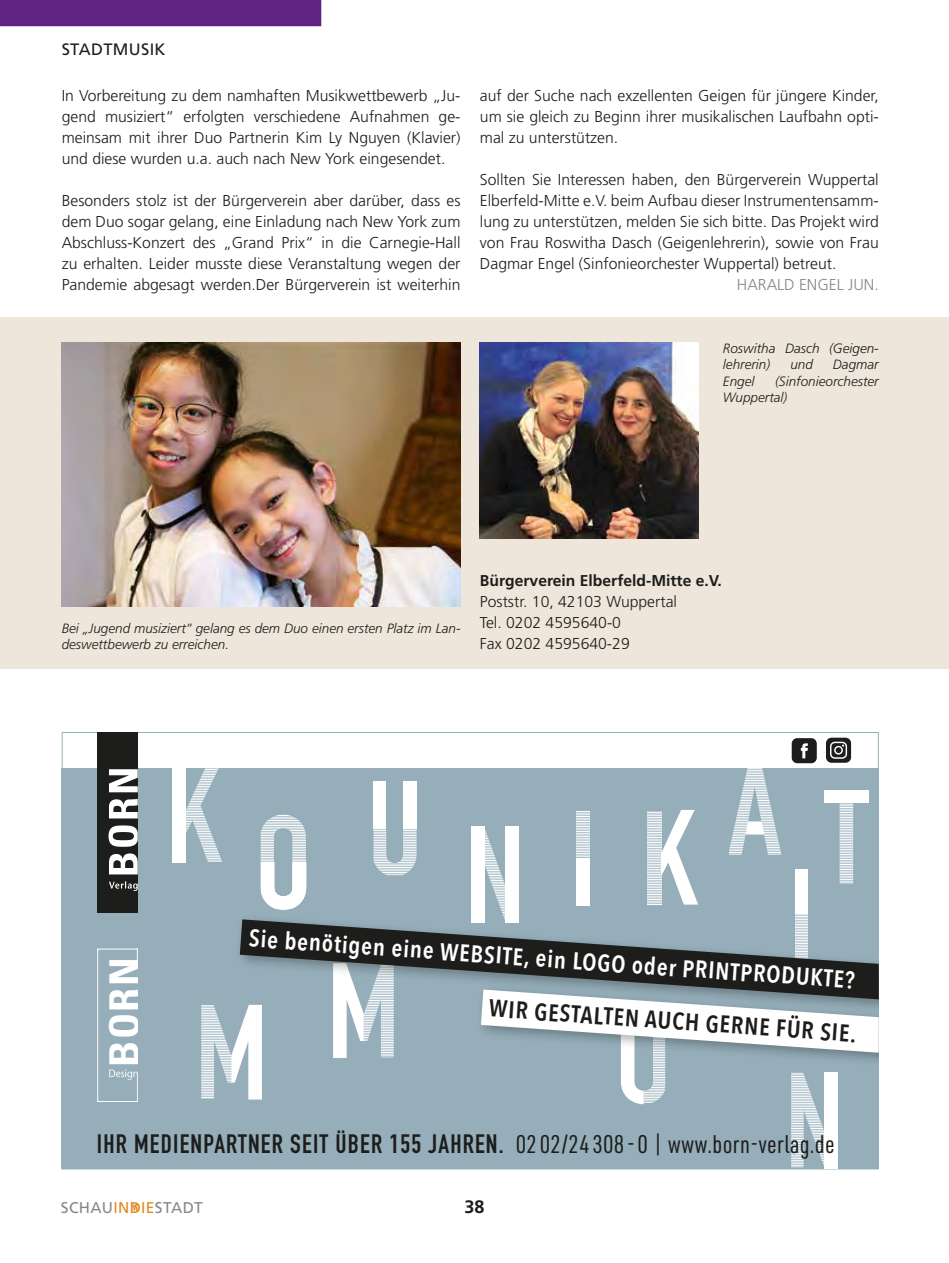
<style>
.page{position:relative;width:949px;height:1263px;background:#fff}
.page>*{position:absolute;margin:0;border:0;box-sizing:border-box;transform-origin:0 0}
.t1{font:700 condensed 40.2px "Univers";color:#fff;scale:1.07 1}
.t2{font:700 26.25px "DIN Condensed";letter-spacing:.045em;color:#1d1d1b}
.t3{font:600 24.15px "Avenir Next Condensed";color:#fff}
.t4{font:600 24.15px "Avenir Next Condensed";color:#1d1d1b}
.t5{font:700 18px "Frutiger LT";color:#1d1d1b}
.t6{font:16.5px "Frutiger LT";letter-spacing:.02em;color:#1d1d1b}
.t7{font:300 15.75px/21px "Frutiger LT";color:#1d1d1b;text-align:justify}
.t8{font:300 15.75px "Frutiger LT";color:#878787}
.t9{font:700 15.6px "Frutiger LT";color:#1d1d1b}
.t10{font:15.6px "Frutiger LT";letter-spacing:.02em;color:#878787}
.t11{font:italic 300 13.5px/16.5px "Frutiger LT";color:#1d1d1b}
.s1{font-family:"URWDIN Cond";font-weight:400;font-size:25.05px}
.s2{color:#df8b1f}
</style>
<div class="page">
<svg style="left:132px;top:1204px;width:6px;height:7px"></svg>
<div style="left:0;top:318px;width:948px;height:351px;background:#eee6db"></div>
<div style="left:0;top:0;width:321px;height:26px;background:#602483"></div>
<div style="left:62px;top:769px;width:816px;height:400px;background:#95aeba"></div>
<svg style="left:201px;top:1005px;width:61px;height:94px"></svg>
<div style="left:794px;top:869px;width:13px;height:45px;background:#fff"></div>
<svg style="left:137px;top:950px;width:1px;height:12px"></svg>
<hr style="left:97px;top:949px;width:41px;height:1px;background:#fff">
<hr style="left:97px;top:1101px;width:41px;height:1px;background:#fff">
<hr style="left:97px;top:949px;width:1px;height:153px;background:#fff">
<svg style="left:109px;top:1069px;width:29px;height:32px"></svg>
<svg style="left:647px;top:810px;width:51px;height:95px"></svg>
<svg style="left:333px;top:1017px;width:60px;height:41px"></svg>
<svg style="left:373px;top:829px;width:43px;height:46px"></svg>
<div style="left:403px;top:781px;width:13px;height:48px;background:#fff"></div>
<div style="left:373px;top:781px;width:13px;height:48px;background:#fff"></div>
<div style="left:824px;top:1072px;width:14px;height:97px;background:#fff"></div>
<svg style="left:484px;top:826px;width:21px;height:87px"></svg>
<div style="left:505px;top:826px;width:14px;height:96px;background:#fff"></div>
<div style="left:471px;top:826px;width:13px;height:96px;background:#fff"></div>
<svg style="left:728px;top:768px;width:53px;height:86px"></svg>
<svg style="left:185px;top:768px;width:37px;height:94px"></svg>
<div style="left:172px;top:768px;width:13px;height:94px;background:#fff"></div>
<svg style="left:576px;top:811px;width:13px;height:46px"></svg>
<div style="left:575px;top:858px;width:14px;height:47px;background:#fff"></div>
<svg style="left:260px;top:814px;width:46px;height:96px"></svg>
<div style="left:823px;top:790px;width:45px;height:13px;background:#fff"></div>
<svg style="left:839px;top:803px;width:15px;height:80px"></svg>
<svg style="left:826px;top:738px;width:24px;height:25px"></svg>
<svg style="left:791px;top:738px;width:25px;height:25px"></svg>
<div style="left:234px;top:913px;width:644px;height:104px;background:#1d1d1b;opacity:.35"></div>
<svg style="left:240px;top:919px;width:638px;height:80px"></svg>
<div style="left:475px;top:983px;width:403px;height:94px;background:#1d1d1b;opacity:.35"></div>
<svg style="left:481px;top:989px;width:397px;height:178px"></svg>
<div style="left:97px;top:732px;width:40px;height:181px;background:#1d1d1b"></div>
<svg style="left:109px;top:853px;width:28px;height:21px"></svg>
<svg style="left:109px;top:799px;width:28px;height:19px"></svg>
<svg style="left:109px;top:769px;width:28px;height:23px"></svg>
<svg style="left:109px;top:881px;width:28px;height:10px"></svg>
<svg style="left:108px;top:825px;width:29px;height:22px"></svg>
<img style="left:480px;top:342px;width:218px;height:197px">
<img style="left:62px;top:342px;width:398px;height:264px">
<p class="t6" style="left:62px;top:39px;width:105px">STADTMUSIK</p>
<p class="t7" style="left:62px;top:85px;width:400px">In Vorbereitung zu dem namhaften Musikwettbewerb „Ju&shy;gend musiziert“ erfolgten verschiedene Aufnahmen ge&shy;meinsam mit ihrer Duo Partnerin Kim Ly Nguyen (Klavier) und diese wurden u.a. auch nach New York eingesendet.</p>
<p class="t7" style="left:62px;top:190px;width:400px">Besonders stolz ist der Bürgerverein aber darüber, dass es dem Duo sogar gelang, eine Einladung nach New York zum Abschluss-Konzert des „Grand Prix“ in die Carnegie-Hall zu erhalten. Leider musste diese Veranstaltung wegen der Pandemie abgesagt werden.Der Bürgerverein ist weiterhin</p>
<p class="t7" style="left:480px;top:85px;width:400px">auf der Suche nach exzellenten Geigen für jüngere Kinder, um sie gleich zu Beginn ihrer musikalischen Laufbahn opti&shy;mal zu unterstützen.</p>
<p class="t7" style="left:480px;top:169px;width:400px">Sollten Sie Interessen haben, den Bürgerverein Wuppertal Elberfeld-Mitte e.V. beim Aufbau dieser Instrumentensamm&shy;lung zu unterstützen, melden Sie sich bitte. Das Projekt wird von Frau Roswitha Dasch (Geigenlehrerin), sowie von Frau Dagmar Engel (Sinfonieorchester Wuppertal) betreut.</p>
<p class="t8" style="left:736px;top:276px;width:143px">HARALD ENGEL JUN.</p>
<p class="t11" style="left:722px;top:340px;width:157px">Roswitha Dasch (Geigen&shy;lehrerin)</p>
<p class="t11" style="left:790px;top:356px;width:24px">und</p>
<p class="t11" style="left:832px;top:356px;width:47px">Dagmar</p>
<p class="t11" style="left:722px;top:373px;width:157px;text-indent:52px">(Sinfonieorchester<br>Wuppertal)</p>
<p class="t11" style="left:722px;top:373px;width:33px">Engel</p>
<p class="t11" style="left:62px;top:620px;width:400px">Bei „Jugend musiziert“ gelang es dem Duo einen ersten Platz im Lan&shy;deswettbewerb zu erreichen.</p>
<p class="t9" style="left:480px;top:572px;width:243px">Bürgerverein Elberfeld-Mitte e.V.</p>
<p class="t7" style="left:480px;top:592px;width:198px;text-align:left">Poststr. 10, 42103 Wuppertal<br>Tel. 0202 4595640-0<br>Fax 0202 4595640-29</p>
<h1 class="t1" style="left:99px;top:1067px;width:103px;rotate:-90deg">BORN</h1>
<h3 class="t3" style="left:250px;top:917px;width:608px;rotate:4deg">Sie benötigen eine WEBSITE, ein LOGO oder PRINTPRODUKTE?</h3>
<h3 class="t4" style="left:490px;top:987px;width:369px;rotate:4deg">WIR GESTALTEN AUCH GERNE FÜR SIE.</h3>
<h2 class="t2" style="left:97px;top:1126px;width:739px">IHR MEDIENPARTNER SEIT ÜBER 155 JAHREN. <span class="s1">0202/24308-0 | www.born-verlag.de</span></h2>
<p class="t10" style="left:61px;top:1198px;width:143px">SCHAU<span class="s2">INDIE</span>STADT</p>
<p class="t5" style="left:464px;top:1196px;width:22px">38</p>
</div>
